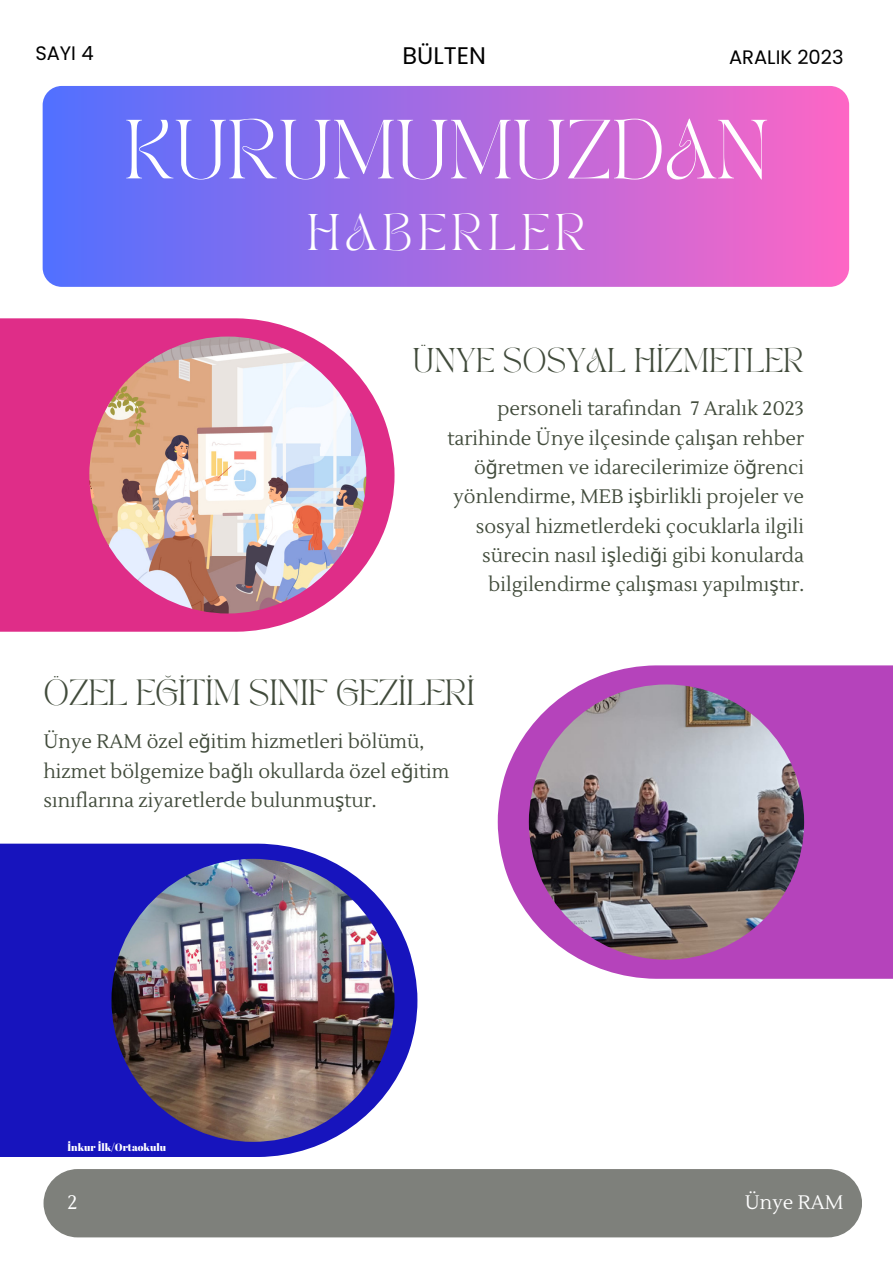
<style>
.page{position:relative;width:893px;height:1264px;background:#fff}
.page>*{position:absolute;margin:0;border:0;box-sizing:border-box;transform-origin:0 0}
.t1{font:58.5px "TAN PEARL Regular";color:#fff}
.t2{font:36px "TAN PEARL Regular";letter-spacing:.15em;color:#fff}
.t3{font:25.5px "TAN PEARL Regular";letter-spacing:-.015em;color:#414b3b}
.t4{font:24px "TAN PEARL Regular";color:#414b3b}
.t5{font:24px "Poppins";color:#000}
.t6{font:19.5px/29.2px "Lustria";color:#414b3b;text-align:right}
.t7{font:19.5px "Poppins";color:#000}
.t8{font:19.5px "Lustria";color:#fff}
.t9{font:10.5px "Abril Fatface";color:#fff}
.s1{font-family:"Noto Sans"}
</style>
<div class="page">
<div style="left:43px;top:86px;width:806px;height:201px;background:linear-gradient(to right,#5170ff,#fe66c5);border-radius:19px"></div>
<svg style="left:497px;top:665px;width:395px;height:313px;fill:#b543bb"></svg>
<img style="left:529px;top:684px;width:275px;height:275px;border-radius:50%">
<svg style="left:0;top:318px;width:394px;height:313px;fill:#df2d88"></svg>
<img style="left:89px;top:336px;width:277px;height:277px;border-radius:50%">
<svg style="left:0;top:843px;width:417px;height:313px;fill:#1714bd"></svg>
<div style="left:44px;top:1168px;width:818px;height:69px;background:#7e807b;border-radius:34px"></div>
<img style="left:111px;top:858px;width:283px;height:283px;border-radius:50%">
<p class="t7" style="left:35px;top:39px;width:60px">SAYI 4</p>
<p class="t5" style="left:402px;top:38px;width:85px">BÜLTEN</p>
<p class="t7" style="left:729px;top:44px;width:116px">ARALIK 2023</p>
<p class="t1" style="left:124px;top:119px;width:645px">KURUMUMUZDAN</p>
<p class="t2" style="left:307px;top:213px;width:280px">HABERLER</p>
<p class="t4" style="left:412px;top:348px;width:393px">ÜNYE SOSYAL HİZMETLER</p>
<p class="t6" style="left:447px;top:395px;width:358px">personeli tarafından 7 Aralık 2023 tarihinde Ünye ilçesinde çalı<span class="s1">ş</span>an rehber ö<span class="s1">ğ</span>retmen ve idarecilerimize ö<span class="s1">ğ</span>renci yönlendirme, MEB i<span class="s1">ş</span>birlikli projeler ve sosyal hizmetlerdeki çocuklarla ilgili sürecin nasıl i<span class="s1">ş</span>ledi<span class="s1">ğ</span>i gibi konularda bilgilendirme çalı<span class="s1">ş</span>ması yapılmı<span class="s1">ş</span>tır.</p>
<p class="t3" style="left:44px;top:679px;width:433px">ÖZEL EĞİTİM SINIF GEZİLERİ</p>
<p class="t6" style="left:44px;top:727px;width:407px;text-align:left">Ünye RAM özel e<span class="s1">ğ</span>itim hizmetleri bölümü, hizmet bölgemize ba<span class="s1">ğ</span>lı okullarda özel e<span class="s1">ğ</span>itim sınıflarına ziyaretlerde bulunmu<span class="s1">ş</span>tur.</p>
<p class="t9" style="left:67px;top:1140px;width:100px">İnkur İlk/Ortaokulu</p>
<p class="t8" style="left:67px;top:1190px;width:12px">2</p>
<p class="t8" style="left:744px;top:1190px;width:100px">Ünye RAM</p>
</div>
